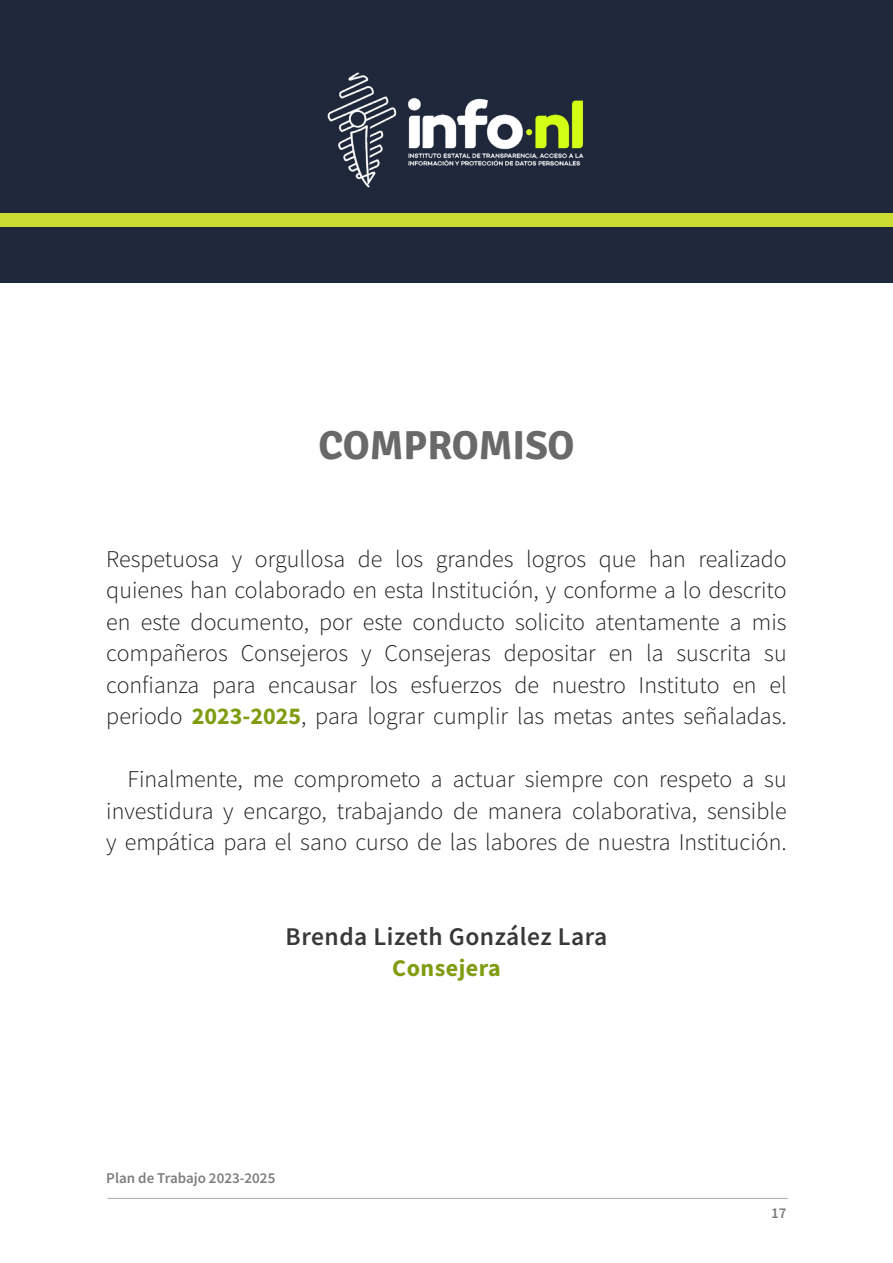
<style>
.page{position:relative;width:893px;height:1263px;background:#fff}
.page>*{position:absolute;margin:0;border:0;box-sizing:border-box;transform-origin:0 0}
.t1{font:700 40.5px "Signika";color:#696969}
.t2{font:600 25.5px "Source Sans Pro";letter-spacing:.02em;color:#383838}
.t3{font:300 24px/31.5px "Source Sans Pro";color:#231f20;text-align:justify}
.t4{font:700 24px "Source Sans Pro";letter-spacing:.02em;color:#809c11}
.t5{font:600 15px "Source Sans Pro";color:#7d7d7d}
.s1{font-weight:700;color:#809c11}
</style>
<div class="page">
<hr style="left:107px;top:1198px;width:681px;height:1px;background:#b3b3b3">
<div style="left:0;top:0;width:893px;height:283px;background:#1f273b"></div>
<div style="left:0;top:213px;width:893px;height:13px;background:#cddc32"></div>
<img style="left:316px;top:72px;width:279px;height:155px">
<p class="t1" style="left:318px;top:416px;width:258px">COMPROMISO</p>
<p class="t3" style="left:106px;top:543px;width:682px">Respetuosa y orgullosa de los grandes logros que han realizado quienes han colaborado en esta Institución, y conforme a lo descrito en este documento, por este conducto solicito atentamente a mis compañeros Consejeros y Consejeras depositar en la suscrita su confianza para encausar los esfuerzos de nuestro Instituto en el periodo <span class="s1">2023-2025</span>, para lograr cumplir las metas antes señaladas.</p>
<p class="t3" style="left:106px;top:763px;width:682px;text-indent:21px">Finalmente, me comprometo a actuar siempre con respeto a su investidura y encargo, trabajando de manera colaborativa, sensible y empática para el sano curso de las labores de nuestra Institución.</p>
<p class="t2" style="left:286px;top:919px;width:323px">Brenda Lizeth González Lara</p>
<p class="t4" style="left:392px;top:952px;width:110px">Consejera</p>
<p class="t5" style="left:106px;top:1168px;width:171px">Plan de Trabajo 2023-2025</p>
<p class="t5" style="left:771px;top:1203px;width:17px">17</p>
</div>
